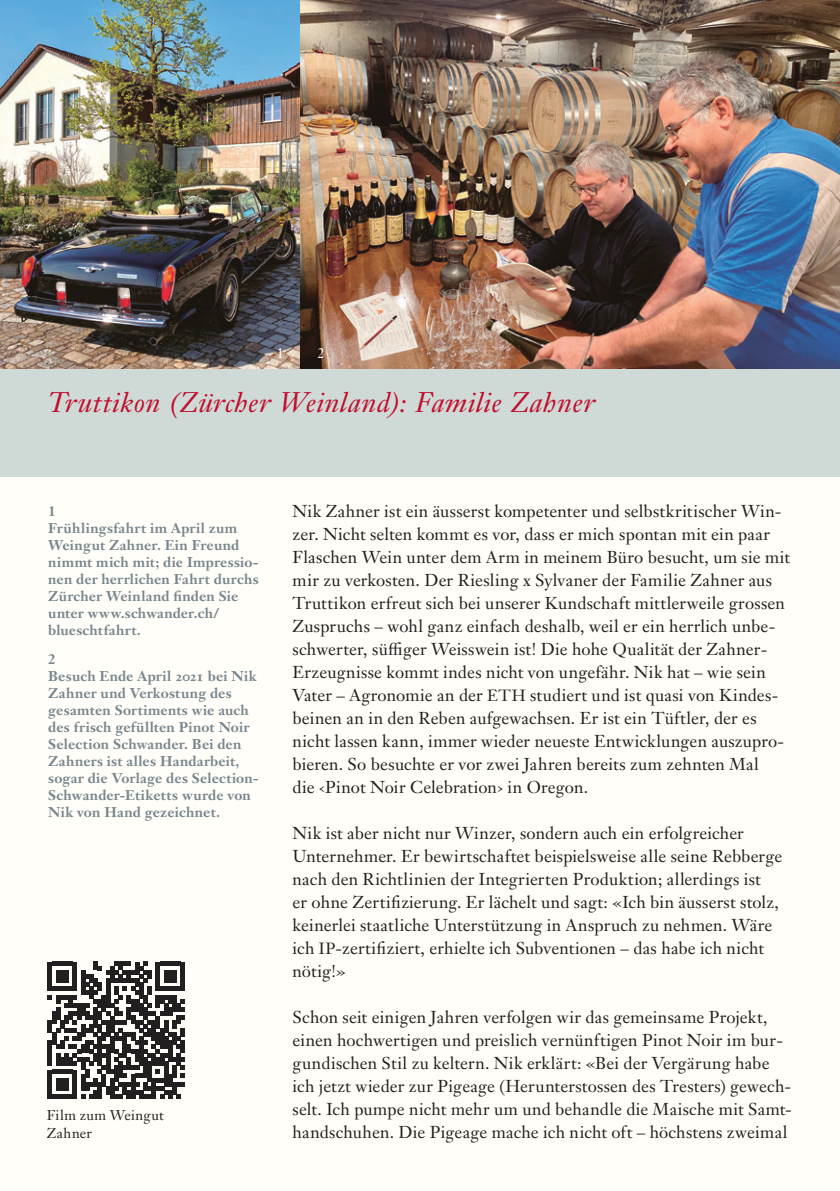
<style>
.page{position:relative;width:840px;height:1191px;background:#fff}
.page>*{position:absolute;margin:0;border:0;box-sizing:border-box;transform-origin:0 0}
.t1{font:italic 28px "Janson Text LT Pro";letter-spacing:.015em;color:#c00f2d}
.t2{font:17px/23px "Janson Text LT Pro";letter-spacing:.01em;color:#231f20}
.t3{font:700 14px/17px "Janson Text LT Pro";letter-spacing:.015em;color:#77858d}
.t4{font:14px/18px "Janson Text LT Pro";letter-spacing:.03em;color:#231f20}
.t5{font:14px "Janson Text LT Pro";color:#fff}
.s1{font-size:16px}
</style>
<div class="page">
<div style="left:0;top:0;width:839px;height:1191px;background:#fffef8"></div>
<img style="left:0;top:0;width:300px;height:369px">
<img style="left:300px;top:0;width:540px;height:369px">
<div style="left:0;top:369px;width:839px;height:107px;background:#cfdad6"></div>
<svg style="left:48px;top:961px;width:137px;height:137px"></svg>
<p class="t5" style="left:276px;top:344px;width:9px">1</p>
<p class="t5" style="left:317px;top:344px;width:9px">2</p>
<h1 class="t1" style="left:48px;top:385px;width:548px">Truttikon (Zürcher Weinland): Familie Zahner</h1>
<p class="t3" style="left:48px;top:502px;width:212px">1<br>Frühlingsfahrt im April zum<br>Weingut Zahner. Ein Freund nimmt mich mit; die Impressio&shy;nen der herrlichen Fahrt durchs<br>Zürcher Weinland finden Sie unter www.schwander.ch/ blueschtfahrt.</p>
<p class="t3" style="left:48px;top:650px;width:212px">2<br>Besuch Ende April 2021 bei Nik<br>Zahner und Verkostung des gesamten Sortiments wie auch des frisch gefüllten Pinot Noir<br>Selection Schwander. Bei den<br>Zahners ist alles Handarbeit, sogar die Vorlage des Selection-<br>Schwander-Etiketts wurde von<br>Nik von Hand gezeichnet.</p>
<p class="t4" style="left:47px;top:1106px;width:118px">Film zum Weingut<br>Zahner</p>
<p class="t2" style="left:292px;top:499px;width:498px">Nik Zahner ist ein äusserst kompetenter und selbstkritischer Win&shy;zer. Nicht selten kommt es vor, dass er mich spontan mit ein paar Flaschen Wein unter dem Arm in meinem Büro besucht, um sie mit mir zu verkosten. Der Riesling x Sylvaner der Familie Zahner aus Truttikon erfreut sich bei unserer Kundschaft mittlerweile grossen Zuspruchs – wohl ganz einfach deshalb, weil er ein herrlich unbe&shy;schwerter, süffiger Weisswein ist! Die hohe Qualität der Zahner-Erzeugnisse kommt indes nicht von ungefähr. Nik hat – wie sein Vater – Agronomie an der <span class="s1">ETH</span> studiert und ist quasi von Kindes&shy;beinen an in den Reben aufgewachsen. Er ist ein Tüftler, der es nicht lassen kann, immer wieder neueste Entwicklungen auszupro&shy;bieren. So besuchte er vor zwei Jahren bereits zum zehnten Mal<br>die ‹Pinot Noir Celebration› in Oregon.</p>
<p class="t2" style="left:292px;top:821px;width:491px">Nik ist aber nicht nur Winzer, sondern auch ein erfolgreicher Unternehmer. Er bewirtschaftet beispielsweise alle seine Rebberge nach den Richtlinien der Integrierten Produktion; allerdings ist<br>er ohne Zertifizierung. Er lächelt und sagt: «Ich bin äusserst stolz, keinerlei staatliche Unterstützung in Anspruch zu nehmen. Wäre ich <span class="s1">IP</span>-zertifiziert, erhielte ich Subventionen – das habe ich nicht nötig!»</p>
<p class="t2" style="left:292px;top:1005px;width:500px">Schon seit einigen Jahren verfolgen wir das gemeinsame Projekt, einen hochwertigen und preislich vernünftigen Pinot Noir im bur&shy;gundischen Stil zu keltern. Nik erklärt: «Bei der Vergärung habe ich jetzt wieder zur Pigeage (Herunterstossen des Tresters) gewech&shy;selt. Ich pumpe nicht mehr um und behandle die Maische mit Samt&shy;handschuhen. Die Pigeage mache ich nicht oft – höchstens zweimal</p>
</div>
